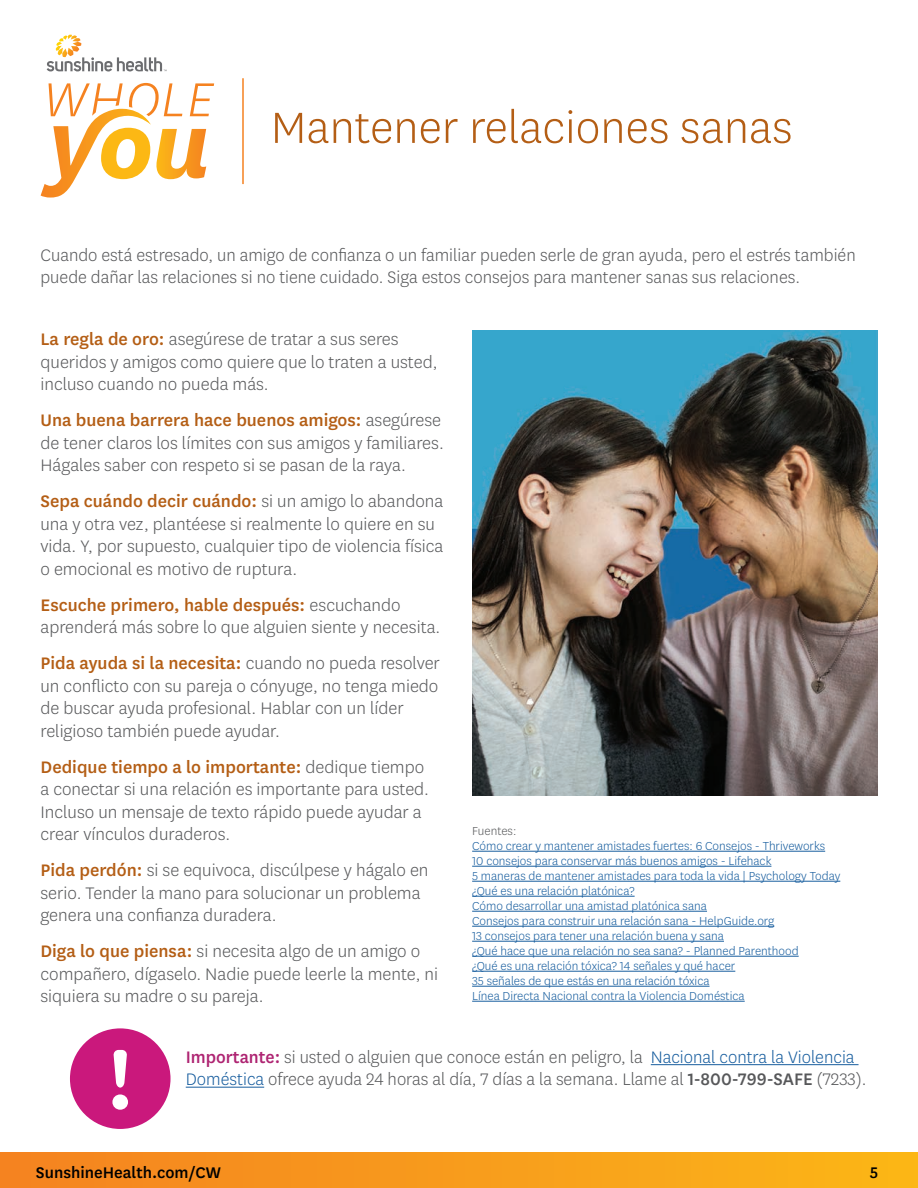
<style>
.page{position:relative;width:918px;height:1188px;background:#fff}
.page>*{position:absolute;margin:0;border:0;box-sizing:border-box;transform-origin:0 0}
.t1{font:300 51px "Centene Sans";color:#b45e15}
.t2{font:300 19.5px/22.5px "Centene Sans";color:#57585a}
.t3{font:500 19.5px "Centene Sans";color:#b45e15}
.t4{font:500 18px "Centene Sans";color:#000}
.t5{font:300 13.5px/15px "Centene Sans";color:#175d9e}
.t6{font:300 13.5px "Centene Sans";color:#57585a}
.s1{font-weight:500;color:#b45e15}
.s2{font-weight:300;color:#57585a}
.s3{font-weight:500;color:#ae2472}
.s4{color:#175d9e}
.s5{font-weight:500}
</style>
<div class="page">
<div style="left:0;top:1153px;width:918px;height:35px;background:linear-gradient(to right,#f48221,#fbb617)"></div>
<hr style="left:242px;top:78px;width:2px;height:106px;background:#f58220">
<svg style="left:41px;top:83px;width:173px;height:115px"></svg>
<svg style="left:46px;top:35px;width:121px;height:37px"></svg>
<hr style="left:651px;top:1064px;width:208px;height:1px;background:#175d9e">
<hr style="left:186px;top:1087px;width:78px;height:1px;background:#175d9e">
<div style="left:70px;top:1028px;width:101px;height:101px;background:#ca187c;border-radius:50%"></div>
<svg style="left:112px;top:1050px;width:16px;height:60px"></svg>
<img style="left:472px;top:331px;width:406px;height:464px">
<hr style="left:472px;top:851px;width:353px;height:1px;background:#175d9e">
<hr style="left:472px;top:866px;width:299px;height:1px;background:#175d9e">
<hr style="left:472px;top:881px;width:368px;height:1px;background:#175d9e">
<hr style="left:472px;top:896px;width:163px;height:1px;background:#175d9e">
<hr style="left:472px;top:911px;width:235px;height:1px;background:#175d9e">
<hr style="left:472px;top:926px;width:302px;height:1px;background:#175d9e">
<hr style="left:472px;top:941px;width:252px;height:1px;background:#175d9e">
<hr style="left:472px;top:956px;width:327px;height:1px;background:#175d9e">
<hr style="left:472px;top:971px;width:263px;height:1px;background:#175d9e">
<hr style="left:472px;top:986px;width:238px;height:1px;background:#175d9e">
<hr style="left:472px;top:1001px;width:273px;height:1px;background:#175d9e">
<h2 class="t1" style="left:271px;top:96px;width:523px">Mantener relaciones sanas</h2>
<p class="t2" style="left:40px;top:243px;width:817px">Cuando está estresado, un amigo de confianza o un familiar pueden serle de gran ayuda, pero el estrés también puede dañar las relaciones si no tiene cuidado. Siga estos consejos para mantener sanas sus relaciones.</p>
<h3 class="t2" style="left:40px;top:328px;width:360px"><span class="s1">La regla de oro:</span> asegúrese de tratar a sus seres</h3>
<p class="t2" style="left:40px;top:350px;width:399px">queridos y amigos como quiere que lo traten a usted, incluso cuando no pueda más.</p>
<h3 class="t3" style="left:40px;top:407px;width:402px">Una buena barrera hace buenos amigos: <span class="s2">asegúrese</span></h3>
<p class="t2" style="left:40px;top:431px;width:405px">de tener claros los límites con sus amigos y familiares.<br>Hágales saber con respeto si se pasan de la raya.</p>
<h3 class="t3" style="left:40px;top:488px;width:404px">Sepa cuándo decir cuándo: <span class="s2">si un amigo lo abandona</span></h3>
<p class="t2" style="left:40px;top:512px;width:404px">una y otra vez, plantéese si realmente lo quiere en su vida. Y, por supuesto, cualquier tipo de violencia física o emocional es motivo de ruptura.</p>
<h3 class="t3" style="left:40px;top:592px;width:362px">Escuche primero, hable después: <span class="s2">escuchando</span></h3>
<p class="t2" style="left:40px;top:616px;width:401px">aprenderá más sobre lo que alguien siente y necesita.</p>
<h3 class="t3" style="left:40px;top:650px;width:401px">Pida ayuda si la necesita: <span class="s2">cuando no pueda resolver</span></h3>
<p class="t2" style="left:40px;top:674px;width:399px">un conflicto con su pareja o cónyuge, no tenga miedo de buscar ayuda profesional. Hablar con un líder religioso también puede ayudar.</p>
<h3 class="t3" style="left:40px;top:754px;width:385px">Dedique tiempo a lo importante: <span class="s2">dedique tiempo</span></h3>
<p class="t2" style="left:40px;top:778px;width:390px">a conectar si una relación es importante para usted.<br>Incluso un mensaje de texto rápido puede ayudar a crear vínculos duraderos.</p>
<h3 class="t2" style="left:40px;top:859px;width:390px"><span class="s1">Pida perdón:</span> si se equivoca, discúlpese y hágalo en</h3>
<p class="t2" style="left:40px;top:881px;width:382px">serio. Tender la mano para solucionar un problema genera una confianza duradera.</p>
<h3 class="t2" style="left:40px;top:940px;width:381px"><span class="s1">Diga lo que piensa:</span> si necesita algo de un amigo o</h3>
<p class="t2" style="left:40px;top:962px;width:399px">compañero, dígaselo. Nadie puede leerle la mente, ni siquiera su madre o su pareja.</p>
<p class="t6" style="left:472px;top:822px;width:46px">Fuentes:</p>
<p class="t5" style="left:472px;top:838px;width:370px">Cómo crear y mantener amistades fuertes: 6 Consejos - Thriveworks<br>10 consejos para conservar más buenos amigos - Lifehack<br>5 maneras de mantener amistades para toda la vida | Psychology Today ¿Qué es una relación platónica?<br>Cómo desarrollar una amistad platónica sana<br>Consejos para construir una relación sana - HelpGuide.org<br>13 consejos para tener una relación buena y sana<br>¿Qué hace que una relación no sea sana? - Planned Parenthood<br>¿Qué es una relación tóxica? 14 señales y qué hacer<br>35 señales de que estás en una relación tóxica<br>Línea Directa Nacional contra la Violencia Doméstica</p>
<h3 class="t2" style="left:186px;top:1045px;width:670px"><span class="s3">Importante:</span> si usted o alguien que conoce están en peligro, la <span class="s4">Nacional contra la Violencia</span></h3>
<p class="t2" style="left:186px;top:1067px;width:682px"><span class="s4">Doméstica</span> ofrece ayuda 24 horas al día, 7 días a la semana. Llame al <span class="s5">1-800-799-SAFE</span> (7233).</p>
<p class="t4" style="left:36px;top:1160px;width:187px">SunshineHealth.com/CW</p>
<p class="t4" style="left:870px;top:1160px;width:10px">5</p>
</div>
